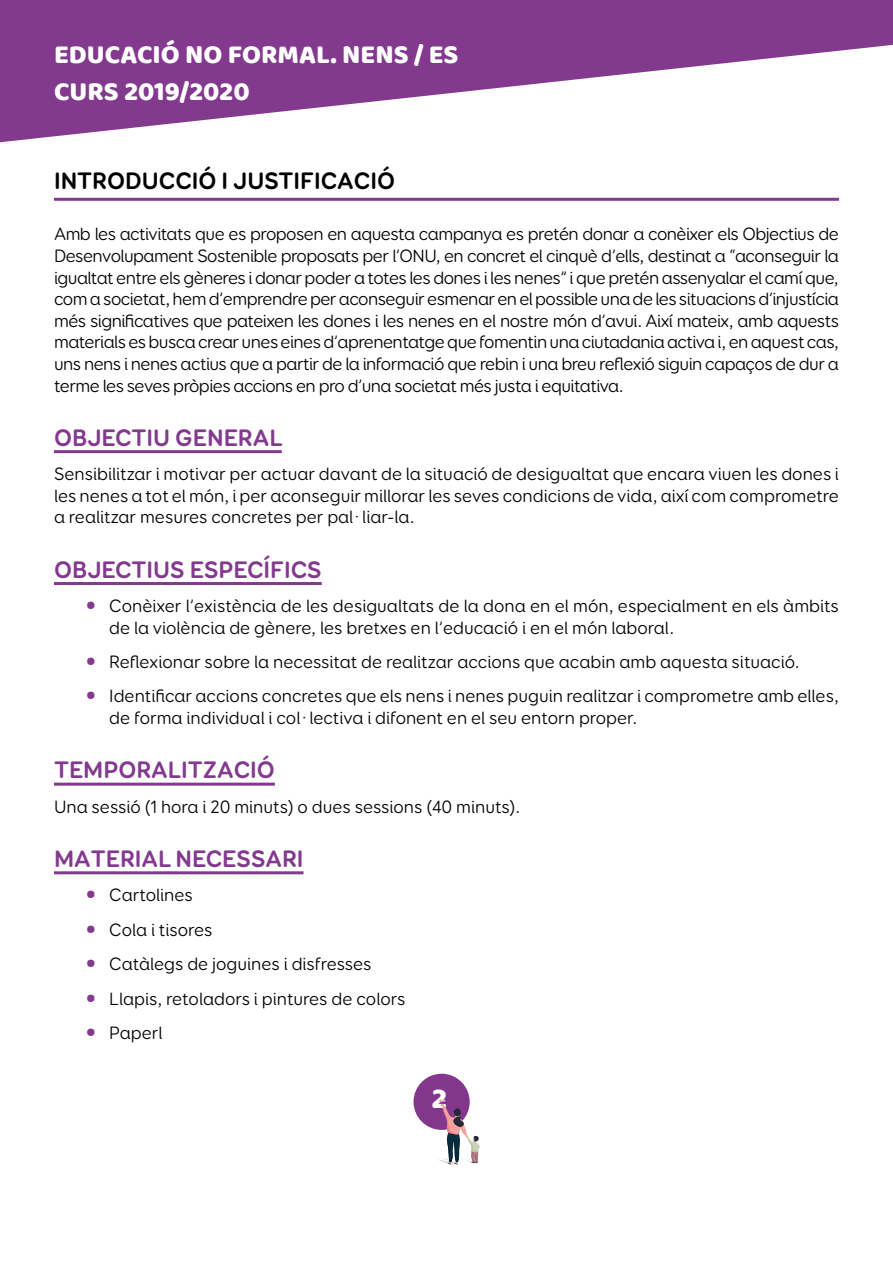
<style>
.page{position:relative;width:893px;height:1263px;background:#fff}
.page>*{position:absolute;margin:0;border:0;box-sizing:border-box;transform-origin:0 0}
.t1{font:30px "Baloo";color:#fff}
.t2{font:27px/36.9px "Baloo";color:#fff}
.t3{font:700 24px "Booster Next FY";color:#82398e}
.t4{font:700 24px "Booster Next FY";color:#000}
.t5{font:18px/21.6px "Booster Next FY";color:#000;text-align:justify}
.s1{font-weight:700;font-size:27px;color:#82398e}
</style>
<div class="page">
<svg style="left:0;top:0;width:893px;height:143px;fill:#82398e"></svg>
<div style="left:414px;top:1074px;width:56px;height:56px;background:#82368c;border-radius:50%"></div>
<svg style="left:438px;top:1100px;width:42px;height:65px"></svg>
<hr style="left:54px;top:198px;width:785px;height:3px;background:#82398e">
<hr style="left:54px;top:450px;width:228px;height:3px;background:#82398e">
<hr style="left:54px;top:582px;width:268px;height:3px;background:#82398e">
<hr style="left:54px;top:783px;width:221px;height:3px;background:#82398e">
<hr style="left:54px;top:871px;width:249px;height:3px;background:#82398e">
<h2 class="t2" style="left:54px;top:35px;width:406px">EDUCACIÓ NO FORMAL. NENS / ES<br>CURS 2019/2020</h2>
<h3 class="t4" style="left:54px;top:166px;width:343px">INTRODUCCIÓ I JUSTIFICACIÓ</h3>
<p class="t5" style="left:54px;top:223px;width:786px">Amb les activitats que es proposen en aquesta campanya es pretén donar a conèixer els Objectius de Desenvolupament Sostenible proposats per l’ONU, en concret el cinquè d’ells, destinat a “aconseguir la igualtat entre els gèneres i donar poder a totes les dones i les nenes” i que pretén assenyalar el camí que, com a societat, hem d’emprendre per aconseguir esmenar en el possible una de les situacions d’injustícia més significatives que pateixen les dones i les nenes en el nostre món d’avui. Així mateix, amb aquests materials es busca crear unes eines d’aprenentatge que fomentin una ciutadania activa i, en aquest cas, uns nens i nenes actius que a partir de la informació que rebin i una breu reflexió siguin capaços de dur a terme les seves pròpies accions en pro d’una societat més justa i equitativa.</p>
<h3 class="t3" style="left:54px;top:422px;width:230px">OBJECTIU GENERAL</h3>
<p class="t5" style="left:54px;top:463px;width:786px">Sensibilitzar i motivar per actuar davant de la situació de desigualtat que encara viuen les dones i les nenes a tot el món, i per aconseguir millorar les seves condicions de vida, així com comprometre a realitzar mesures concretes per pal·liar-la.</p>
<h3 class="t3" style="left:54px;top:554px;width:269px">OBJECTIUS ESPECÍFICS</h3>
<p class="t5" style="left:109px;top:595px;width:731px;text-indent:-26px"><span class="s1">•</span> Conèixer l’existència de les desigualtats de la dona en el món, especialment en els àmbits de la violència de gènere, les bretxes en l’educació i en el món laboral.</p>
<p class="t5" style="left:84px;top:651px;width:717px"><span class="s1">•</span> Reflexionar sobre la necessitat de realitzar accions que acabin amb aquesta situació.</p>
<p class="t5" style="left:109px;top:685px;width:731px;text-indent:-26px"><span class="s1">•</span> Identificar accions concretes que els nens i nenes puguin realitzar i comprometre amb elles, de forma individual i col·lectiva i difonent en el seu entorn proper.</p>
<h3 class="t3" style="left:54px;top:755px;width:222px">TEMPORALITZACIÓ</h3>
<p class="t5" style="left:54px;top:796px;width:468px">Una sessió (1 hora i 20 minuts) o dues sessions (40 minuts).</p>
<h3 class="t3" style="left:54px;top:844px;width:251px">MATERIAL NECESSARI</h3>
<p class="t5" style="left:84px;top:884px;width:111px"><span class="s1">•</span> Cartolines</p>
<p class="t5" style="left:84px;top:919px;width:130px"><span class="s1">•</span> Cola i tisores</p>
<p class="t5" style="left:84px;top:953px;width:289px"><span class="s1">•</span> Catàlegs de joguines i disfresses</p>
<p class="t5" style="left:84px;top:987px;width:323px"><span class="s1">•</span> Llapis, retoladors i pintures de colors</p>
<p class="t5" style="left:84px;top:1022px;width:80px"><span class="s1">•</span> Paperl</p>
<h1 class="t1" style="left:431px;top:1080px;width:17px">2</h1>
</div>
